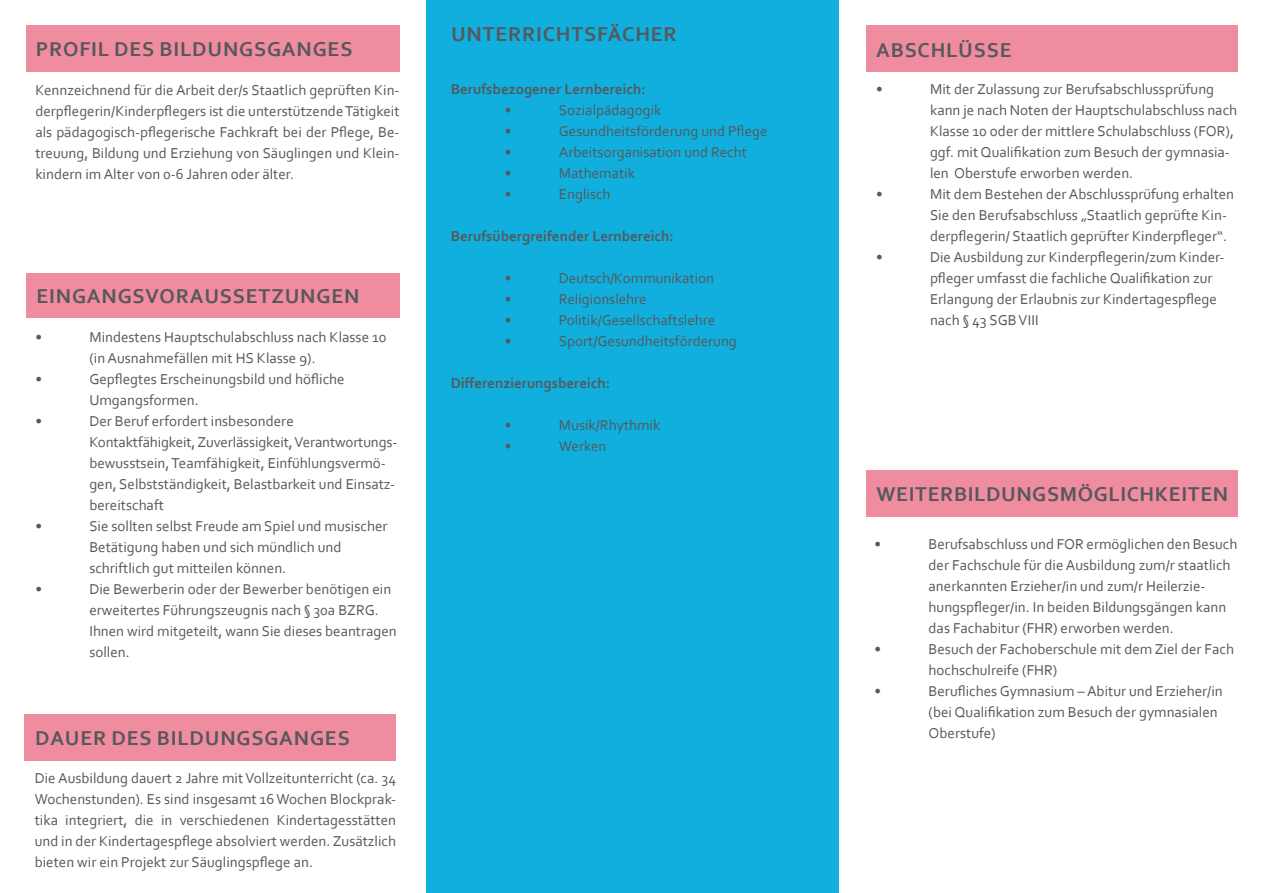
<style>
.page{position:relative;width:1263px;height:893px;background:#fff}
.page>*{position:absolute;margin:0;border:0;box-sizing:border-box;transform-origin:0 0}
.t1{font:700 21px "Corbel";letter-spacing:.04em;color:#57585a}
.t2{font:15px/21px "Corbel";color:#57585a}
.t3{font:700 15px "Corbel";color:#57585a}
</style>
<div class="page">
<div style="left:427px;top:0;width:412px;height:893px;background:#10afde"></div>
<div style="left:866px;top:26px;width:371px;height:46px;background:#f08ca0"></div>
<div style="left:26px;top:26px;width:373px;height:46px;background:#f08ca0"></div>
<div style="left:26px;top:273px;width:373px;height:45px;background:#f08ca0"></div>
<div style="left:25px;top:714px;width:371px;height:47px;background:#f08ca0"></div>
<div style="left:866px;top:470px;width:371px;height:47px;background:#f08ca0"></div>
<h1 class="t1" style="left:36px;top:36px;width:318px">PROFIL DES BILDUNGSGANGES</h1>
<h1 class="t1" style="left:451px;top:21px;width:227px">UNTERRICHTSFÄCHER</h1>
<p class="t2" style="left:35px;top:79px;width:366px;text-align:justify">Kennzeichnend für die Arbeit der/s Staatlich geprüften Kin&shy;derpflegerin/Kinderpflegers ist die unterstützende Tätigkeit als pädagogisch-pflegerische Fachkraft bei der Pflege, Be&shy;treuung, Bildung und Erziehung von Säuglingen und Klein&shy;kindern im Alter von 0-6 Jahren oder älter.</p>
<p class="t3" style="left:451px;top:80px;width:196px">Berufsbezogener Lernbereich:</p>
<p class="t2" style="left:505px;top:99px;width:8px">•</p>
<p class="t2" style="left:559px;top:99px;width:104px">Sozialpädagogik</p>
<p class="t2" style="left:505px;top:120px;width:8px">•</p>
<p class="t2" style="left:559px;top:120px;width:210px">Gesundheitsförderung und Pflege</p>
<p class="t2" style="left:505px;top:141px;width:8px">•</p>
<p class="t2" style="left:559px;top:141px;width:190px">Arbeitsorganisation und Recht</p>
<p class="t2" style="left:505px;top:162px;width:8px">•</p>
<p class="t2" style="left:559px;top:162px;width:78px">Mathematik</p>
<p class="t2" style="left:505px;top:183px;width:8px">•</p>
<p class="t2" style="left:559px;top:183px;width:53px">Englisch</p>
<p class="t3" style="left:451px;top:227px;width:224px">Berufsübergreifender Lernbereich:</p>
<p class="t2" style="left:505px;top:267px;width:8px">•</p>
<p class="t2" style="left:559px;top:267px;width:157px">Deutsch/Kommunikation</p>
<p class="t2" style="left:505px;top:288px;width:8px">•</p>
<p class="t2" style="left:559px;top:288px;width:89px">Religionslehre</p>
<p class="t2" style="left:505px;top:309px;width:8px">•</p>
<p class="t2" style="left:559px;top:309px;width:158px">Politik/Gesellschaftslehre</p>
<p class="t2" style="left:505px;top:330px;width:8px">•</p>
<p class="t2" style="left:559px;top:330px;width:180px">Sport/Gesundheitsförderung</p>
<p class="t3" style="left:451px;top:374px;width:161px">Differenzierungsbereich:</p>
<p class="t2" style="left:505px;top:414px;width:8px">•</p>
<p class="t2" style="left:559px;top:414px;width:103px">Musik/Rhythmik</p>
<p class="t2" style="left:505px;top:435px;width:8px">•</p>
<p class="t2" style="left:559px;top:435px;width:49px">Werken</p>
<h1 class="t1" style="left:37px;top:283px;width:324px">EINGANGSVORAUSSETZUNGEN</h1>
<p class="t2" style="left:35px;top:326px;width:8px">•</p>
<p class="t2" style="left:89px;top:326px;width:299px">Mindestens Hauptschulabschluss nach Klasse 10 (in Ausnahmefällen mit HS Klasse 9).</p>
<p class="t2" style="left:35px;top:368px;width:8px">•</p>
<p class="t2" style="left:89px;top:368px;width:257px">Gepflegtes Erscheinungsbild und höfliche<br>Umgangsformen.</p>
<p class="t2" style="left:35px;top:410px;width:8px">•</p>
<p class="t2" style="left:89px;top:410px;width:310px">Der Beruf erfordert insbesondere Kontaktfähigkeit, Zuverlässigkeit, Verantwortungs&shy;bewusstsein, Teamfähigkeit, Einfühlungsvermö&shy;gen, Selbstständigkeit, Belastbarkeit und Einsatz&shy;bereitschaft</p>
<p class="t2" style="left:35px;top:515px;width:8px">•</p>
<p class="t2" style="left:89px;top:515px;width:300px">Sie sollten selbst Freude am Spiel und musischer<br>Betätigung haben und sich mündlich und schriftlich gut mitteilen können.</p>
<p class="t2" style="left:35px;top:578px;width:8px">•</p>
<p class="t2" style="left:89px;top:578px;width:309px">Die Bewerberin oder der Bewerber benötigen ein erweitertes Führungszeugnis nach § 30a BZRG.<br>Ihnen wird mitgeteilt, wann Sie dieses beantragen sollen.</p>
<h1 class="t1" style="left:35px;top:725px;width:316px">DAUER DES BILDUNGSGANGES</h1>
<p class="t2" style="left:35px;top:767px;width:363px;text-align:justify">Die Ausbildung dauert 2 Jahre mit Vollzeitunterricht (ca. 34<br>Wochenstunden). Es sind insgesamt 16 Wochen Blockprak&shy;tika integriert, die in verschiedenen Kindertagesstätten und in der Kindertagespflege absolviert werden. Zusätzlich bieten wir ein Projekt zur Säuglingspflege an.</p>
<h1 class="t1" style="left:876px;top:37px;width:137px">ABSCHLÜSSE</h1>
<p class="t2" style="left:876px;top:78px;width:8px">•</p>
<p class="t2" style="left:930px;top:78px;width:309px">Mit der Zulassung zur Berufsabschlussprüfung kann je nach Noten der Hauptschulabschluss nach Klasse 10 oder der mittlere Schulabschluss (FOR), ggf. mit Qualifikation zum Besuch der gymnasia&shy;len Oberstufe erworben werden.</p>
<p class="t2" style="left:876px;top:183px;width:8px">•</p>
<p class="t2" style="left:930px;top:183px;width:306px">Mit dem Bestehen der Abschlussprüfung erhalten<br>Sie den Berufsabschluss „Staatlich geprüfte Kin&shy;derpflegerin/ Staatlich geprüfter Kinderpfleger“.</p>
<p class="t2" style="left:876px;top:246px;width:8px">•</p>
<p class="t2" style="left:930px;top:246px;width:296px">Die Ausbildung zur Kinderpflegerin/zum Kinder&shy;pfleger umfasst die fachliche Qualifikation zur Erlangung der Erlaubnis zur Kindertagespflege nach § 43 SGB VIII</p>
<h1 class="t1" style="left:876px;top:481px;width:353px">WEITERBILDUNGSMÖGLICHKEITEN</h1>
<p class="t2" style="left:875px;top:533px;width:8px">•</p>
<p class="t2" style="left:929px;top:533px;width:310px">Berufsabschluss und FOR ermöglichen den Besuch der Fachschule für die Ausbildung zum/r staatlich anerkannten Erzieher/in und zum/r Heilerzie&shy;hungspfleger/in. In beiden Bildungsgängen kann das Fachabitur (FHR) erworben werden.</p>
<p class="t2" style="left:875px;top:638px;width:8px">•</p>
<p class="t2" style="left:929px;top:638px;width:307px">Besuch der Fachoberschule mit dem Ziel der Fach hochschulreife (FHR)</p>
<p class="t2" style="left:875px;top:680px;width:8px">•</p>
<p class="t2" style="left:929px;top:680px;width:296px">Berufliches Gymnasium – Abitur und Erzieher/in (bei Qualifikation zum Besuch der gymnasialen<br>Oberstufe)</p>
</div>
